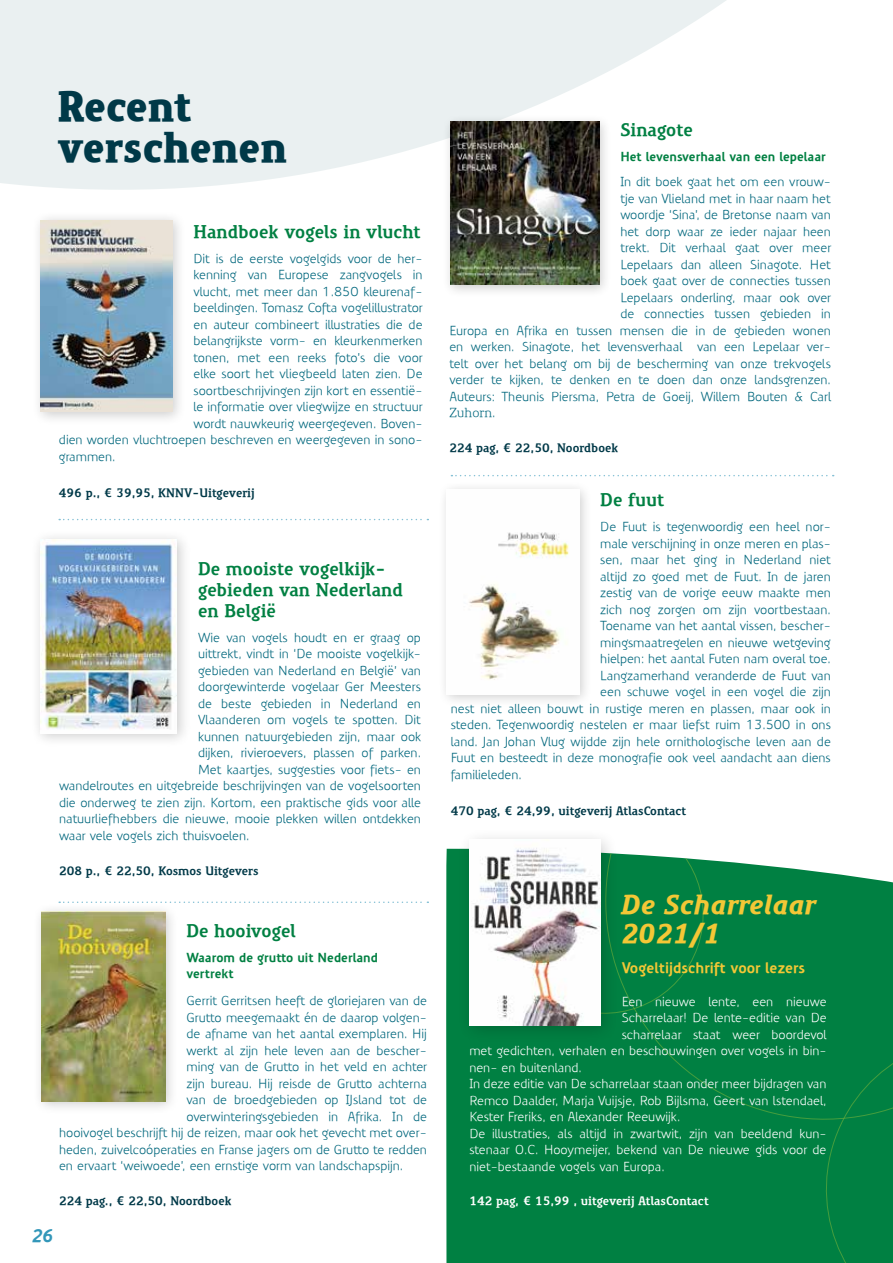
<style>
.page{position:relative;width:893px;height:1263px;background:#fff}
.page>*{position:absolute;margin:0;border:0;box-sizing:border-box;transform-origin:0 0}
.t1{font:900 42px/40.5px "Precious Serif Ult";color:#003948}
.t2{font:italic 900 27px/28.5px "Precious Serif";color:#f3c736}
.t3{font:700 18px/21px "Precious Serif";color:#008042}
.t4{font:italic 700 18px "Precious Sans";color:#3397b9}
.t5{font:700 15px "Precious Sans";color:#f3c736}
.t6{font:12.75px/16.5px "Precious Sans";color:#00677d;text-align:right}
.t7{font:12.75px "Precious Sans";color:#fff}
.t8{font:700 12.75px/16.5px "Precious Sans";color:#008042}
.t9{font:12.75px "Precious Serif";color:#00677d}
.t10{font:700 12px "Precious Serif";color:#003948}
.t11{font:700 12px "Precious Serif";color:#fff}
</style>
<div class="page">
<svg style="left:0;top:0;width:726px;height:190px;fill:#eaf0f1"></svg>
<div style="left:31px;top:530px;width:161px;height:218px;background:#000;opacity:.2"></div>
<img style="left:41px;top:539px;width:136px;height:194px">
<div style="left:32px;top:211px;width:154px;height:215px;background:#000;opacity:.2"></div>
<img style="left:41px;top:220px;width:131px;height:192px">
<div style="left:32px;top:903px;width:147px;height:212px;background:#000;opacity:.2"></div>
<img style="left:41px;top:912px;width:124px;height:189px">
<svg style="left:59px;top:519px;width:369px;height:1px"></svg>
<svg style="left:59px;top:901px;width:369px;height:2px"></svg>
<svg style="left:451px;top:475px;width:383px;height:1px"></svg>
<div style="left:437px;top:481px;width:156px;height:227px;background:#000;opacity:.2"></div>
<img style="left:446px;top:490px;width:133px;height:204px">
<div style="left:442px;top:113px;width:170px;height:185px;background:#000;opacity:.2"></div>
<img style="left:451px;top:122px;width:148px;height:163px">
<div style="left:446px;top:849px;width:360px;height:414px;background:#008042"></div>
<div style="left:806px;top:1148px;width:87px;height:115px;background:#008042"></div>
<div style="left:577px;top:849px;width:316px;height:299px;background:#008042"></div>
<svg style="left:619px;top:849px;width:98px;height:178px;background:#0c864a"></svg>
<div style="left:457px;top:828px;width:162px;height:216px;background:#000;opacity:.2"></div>
<img style="left:469px;top:840px;width:131px;height:185px">
<h1 class="t1" style="left:57px;top:87px;width:231px">Recent verschenen</h1>
<h3 class="t3" style="left:620px;top:120px;width:74px">Sinagote</h3>
<p class="t8" style="left:620px;top:149px;width:207px">Het levensverhaal van een lepelaar</p>
<p class="t6" style="left:449px;top:174px;width:383px">In dit boek gaat het om een vrouw-<br>tje van Vlieland met in haar naam het<br>woordje ‘Sina’, de Bretonse naam van<br>het dorp waar ze ieder najaar heen<br>trekt. Dit verhaal gaat over meer<br>Lepelaars dan alleen Sinagote. Het<br>boek gaat over de connecties tussen<br>Lepelaars onderling, maar ook over<br>de connecties tussen gebieden in<br>Europa en Afrika en tussen mensen die in de gebieden wonen en werken. Sinagote, het levensverhaal van een Lepelaar ver&shy;telt over het belang om bij de bescherming van onze trekvogels verder te kijken, te denken en te doen dan onze landsgrenzen.<br>Auteurs: Theunis Piersma, Petra de Goeij, Willem Bouten &amp; Carl</p>
<p class="t9" style="left:449px;top:405px;width:48px">Zuhorn.</p>
<p class="t10" style="left:449px;top:440px;width:170px">224 pag, € 22,50, Noordboek</p>
<h3 class="t3" style="left:193px;top:221px;width:229px">Handboek vogels in vlucht</h3>
<p class="t6" style="left:193px;top:250px;width:231px">Dit is de eerste vogelgids voor de her-</p>
<p class="t6" style="left:193px;top:267px;width:231px">kenning van Europese zangvogels in</p>
<p class="t6" style="left:193px;top:283px;width:231px">vlucht, met meer dan 1.850 kleurenaf-</p>
<p class="t6" style="left:193px;top:300px;width:231px">beeldingen. Tomasz Cofta vogelillustrator</p>
<p class="t6" style="left:193px;top:316px;width:231px">en auteur combineert illustraties die de</p>
<p class="t6" style="left:193px;top:333px;width:231px">belangrijkste vorm- en kleurkenmerken</p>
<p class="t6" style="left:193px;top:349px;width:231px">tonen, met een reeks foto’s die voor</p>
<p class="t6" style="left:193px;top:366px;width:231px">elke soort het vliegbeeld laten zien. De</p>
<p class="t6" style="left:193px;top:382px;width:231px">soortbeschrijvingen zijn kort en essentië-</p>
<p class="t6" style="left:193px;top:399px;width:231px">le informatie over vliegwijze en structuur</p>
<p class="t6" style="left:193px;top:415px;width:231px">wordt nauwkeurig weergegeven. Boven-</p>
<p class="t6" style="left:59px;top:432px;width:365px">dien worden vluchtroepen beschreven en weergegeven in sono-</p>
<p class="t6" style="left:59px;top:448px;width:58px">grammen.</p>
<p class="t10" style="left:59px;top:485px;width:197px">496 p., € 39,95, KNNV-Uitgeverij</p>
<h3 class="t3" style="left:600px;top:490px;width:66px">De fuut</h3>
<p class="t6" style="left:600px;top:519px;width:232px">De Fuut is tegenwoordig een heel nor-</p>
<p class="t6" style="left:600px;top:535px;width:232px">male verschijning in onze meren en plas-</p>
<p class="t6" style="left:600px;top:552px;width:232px">sen, maar het ging in Nederland niet</p>
<p class="t6" style="left:600px;top:568px;width:232px">altijd zo goed met de Fuut. In de jaren</p>
<p class="t6" style="left:600px;top:585px;width:232px">zestig van de vorige eeuw maakte men</p>
<p class="t6" style="left:600px;top:601px;width:232px">zich nog zorgen om zijn voortbestaan.</p>
<p class="t6" style="left:600px;top:618px;width:232px">Toename van het aantal vissen, bescher-</p>
<p class="t6" style="left:600px;top:634px;width:232px">mingsmaatregelen en nieuwe wetgeving</p>
<p class="t6" style="left:600px;top:651px;width:232px">hielpen: het aantal Futen nam overal toe.</p>
<p class="t6" style="left:600px;top:667px;width:232px">Langzamerhand veranderde de Fuut van</p>
<p class="t6" style="left:600px;top:684px;width:232px">een schuwe vogel in een vogel die zijn</p>
<p class="t6" style="left:451px;top:700px;width:382px">nest niet alleen bouwt in rustige meren en plassen, maar ook in</p>
<p class="t6" style="left:451px;top:717px;width:382px">steden. Tegenwoordig nestelen er maar liefst ruim 13.500 in ons</p>
<p class="t6" style="left:451px;top:733px;width:382px">land. Jan Johan Vlug wijdde zijn hele ornithologische leven aan de</p>
<p class="t6" style="left:451px;top:750px;width:382px">Fuut en besteedt in deze monografie ook veel aandacht aan diens</p>
<p class="t6" style="left:451px;top:766px;width:73px">familieleden.</p>
<p class="t10" style="left:451px;top:803px;width:237px">470 pag, € 24,99, uitgeverij AtlasContact</p>
<h3 class="t3" style="left:198px;top:558px;width:206px">De mooiste vogelkijk&shy;gebieden van Nederland en België</h3>
<p class="t6" style="left:198px;top:629px;width:224px">Wie van vogels houdt en er graag op</p>
<p class="t6" style="left:198px;top:646px;width:224px">uittrekt, vindt in ‘De mooiste vogelkijk-</p>
<p class="t6" style="left:198px;top:662px;width:224px">gebieden van Nederland en België’ van</p>
<p class="t6" style="left:198px;top:679px;width:224px">doorgewinterde vogelaar Ger Meesters</p>
<p class="t6" style="left:198px;top:695px;width:224px">de beste gebieden in Nederland en</p>
<p class="t6" style="left:198px;top:712px;width:224px">Vlaanderen om vogels te spotten. Dit</p>
<p class="t6" style="left:198px;top:728px;width:225px">kunnen natuurgebieden zijn, maar ook</p>
<p class="t6" style="left:198px;top:745px;width:224px">dijken, rivieroevers, plassen of parken.</p>
<p class="t6" style="left:198px;top:761px;width:224px">Met kaartjes, suggesties voor fiets- en</p>
<p class="t6" style="left:59px;top:778px;width:363px">wandelroutes en uitgebreide beschrijvingen van de vogelsoorten</p>
<p class="t6" style="left:59px;top:794px;width:363px">die onderweg te zien zijn. Kortom, een praktische gids voor alle</p>
<p class="t6" style="left:59px;top:811px;width:363px">natuurliefhebbers die nieuwe, mooie plekken willen ontdekken</p>
<p class="t6" style="left:59px;top:827px;width:192px">waar vele vogels zich thuisvoelen.</p>
<p class="t10" style="left:59px;top:862px;width:201px">208 p., € 22,50, Kosmos Uitgevers</p>
<h3 class="t3" style="left:186px;top:920px;width:111px">De hooivogel</h3>
<p class="t8" style="left:186px;top:949px;width:193px">Waarom de grutto uit Nederland vertrekt</p>
<p class="t6" style="left:186px;top:993px;width:242px">Gerrit Gerritsen heeft de gloriejaren van de</p>
<p class="t6" style="left:186px;top:1009px;width:242px">Grutto meegemaakt én de daarop volgen-</p>
<p class="t6" style="left:186px;top:1026px;width:242px">de afname van het aantal exemplaren. Hij</p>
<p class="t6" style="left:186px;top:1042px;width:242px">werkt al zijn hele leven aan de bescher-</p>
<p class="t6" style="left:186px;top:1059px;width:242px">ming van de Grutto in het veld en achter</p>
<p class="t6" style="left:186px;top:1075px;width:242px">zijn bureau. Hij reisde de Grutto achterna</p>
<p class="t6" style="left:186px;top:1092px;width:242px">van de broedgebieden op IJsland tot de</p>
<p class="t6" style="left:186px;top:1108px;width:242px">overwinteringsgebieden in Afrika. In de</p>
<p class="t6" style="left:59px;top:1125px;width:369px">hooivogel beschrijft hij de reizen, maar ook het gevecht met over-</p>
<p class="t6" style="left:59px;top:1141px;width:369px">heden, zuivelcoóperaties en Franse jagers om de Grutto te redden</p>
<p class="t6" style="left:59px;top:1158px;width:346px">en ervaart ‘weiwoede’, een ernstige vorm van landschapspijn.</p>
<p class="t10" style="left:59px;top:1193px;width:174px">224 pag., € 22,50, Noordboek</p>
<h3 class="t4" style="left:32px;top:1224px;width:23px">26</h3>
<h2 class="t2" style="left:622px;top:891px;width:196px">De Scharrelaar<br>2021/1</h2>
<p class="t5" style="left:622px;top:958px;width:185px">Vogeltijdschrift voor lezers</p>
<p class="t7" style="left:622px;top:993px;width:206px">Een nieuwe lente, een nieuwe</p>
<p class="t7" style="left:622px;top:1010px;width:206px">Scharrelaar! De lente-editie van De</p>
<p class="t7" style="left:622px;top:1026px;width:207px">scharrelaar staat weer boordevol</p>
<p class="t7" style="left:469px;top:1043px;width:359px">met gedichten, verhalen en beschouwingen over vogels in bin-</p>
<p class="t7" style="left:469px;top:1059px;width:114px">nen- en buitenland.</p>
<p class="t7" style="left:469px;top:1076px;width:359px">In deze editie van De scharrelaar staan onder meer bijdragen van</p>
<p class="t7" style="left:469px;top:1092px;width:359px">Remco Daalder, Marja Vuijsje, Rob Bijlsma, Geert van lstendael,</p>
<p class="t7" style="left:469px;top:1109px;width:212px">Kester Freriks, en Alexander Reeuwijk.</p>
<p class="t7" style="left:469px;top:1125px;width:359px">De illustraties, als altijd in zwartwit, zijn van beeldend kun-</p>
<p class="t7" style="left:469px;top:1142px;width:359px">stenaar O.C. Hooymeijer, bekend van De nieuwe gids voor de</p>
<p class="t7" style="left:469px;top:1158px;width:197px">niet-bestaande vogels van Europa.</p>
<p class="t11" style="left:469px;top:1193px;width:241px">142 pag, € 15,99 , uitgeverij AtlasContact</p>
</div>
